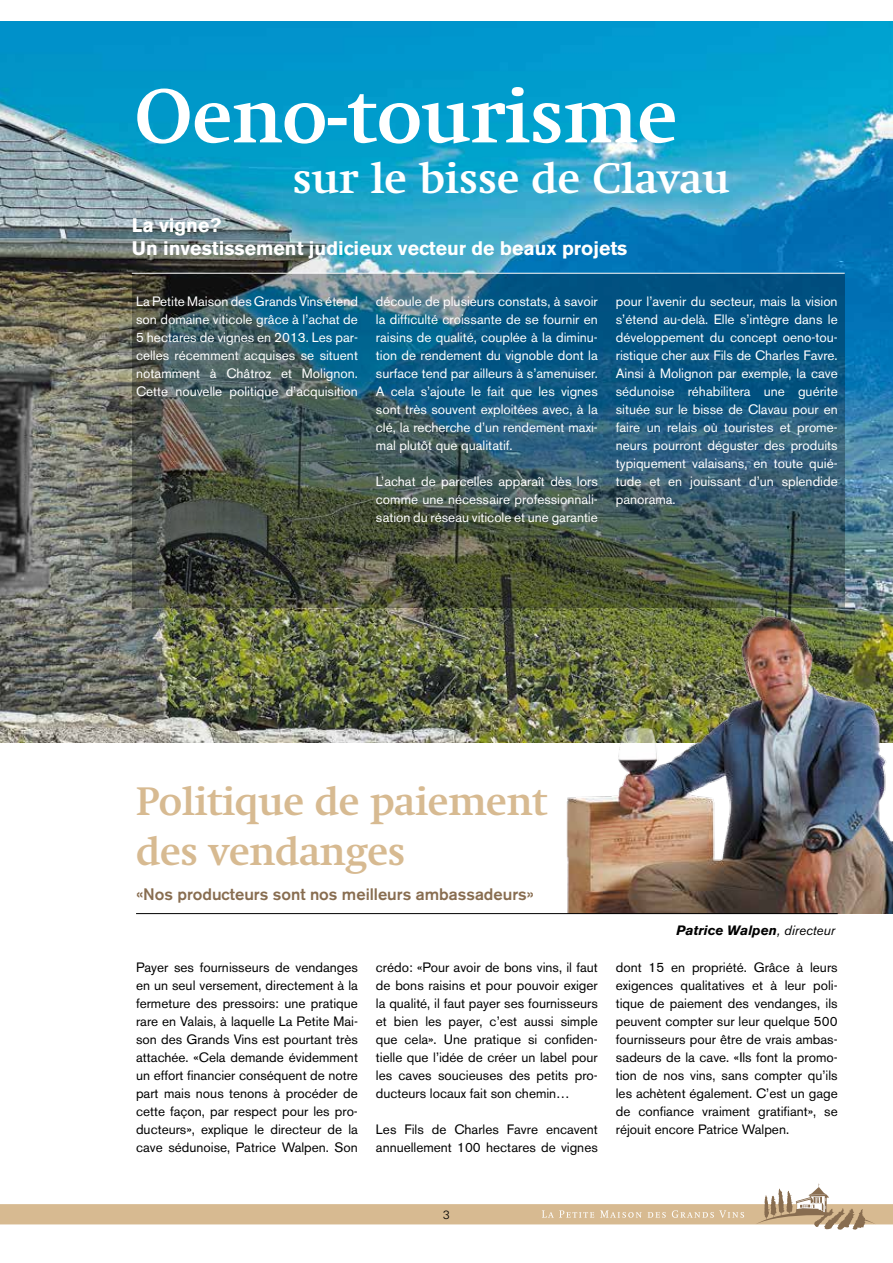
<style>
.page{position:relative;width:893px;height:1263px;background:#fff}
.page>*{position:absolute;margin:0;border:0;box-sizing:border-box;transform-origin:0 0}
.t1{font:700 75px "Swift";color:#fff}
.t2{font:700 42px "Swift";color:#fff}
.t3{font:700 39px/50.4px "Swift";letter-spacing:-.01em;color:#d7ba91}
.t4{font:700 19.5px/23.4px "Akzidenz Grotesk BE";color:#fff}
.t5{font:500 16.5px "Akzidenz Grotesk BE";color:#886d50}
.t6{font:13.5px/18px "Akzidenz Grotesk BE";color:#000;text-align:justify}
.t7{font:13.5px/18px "Akzidenz Grotesk BE";color:#fff;text-align:justify}
.t8{font:italic 700 13.5px "Akzidenz Grotesk BE";color:#000}
.t9{font:300 12px "Univers";color:#000}
.s1{font-weight:400}
</style>
<div class="page">
<img style="left:0;top:21px;width:893px;height:721px">
<svg style="left:0;top:1183px;width:893px;height:47px"></svg>
<img style="left:132px;top:274px;width:713px;height:334px">
<hr style="left:132px;top:273px;width:713px;height:1px;background:#fff">
<img style="left:553px;top:597px;width:340px;height:317px">
<hr style="left:136px;top:913px;width:702px;height:1px;background:#000">
<h1 class="t1" style="left:135px;top:72px;width:544px">Oeno-tourisme</h1>
<h2 class="t2" style="left:293px;top:154px;width:438px">sur le bisse de Clavau</h2>
<h3 class="t4" style="left:132px;top:213px;width:497px">La vigne?<br>Un investissement judicieux vecteur de beaux projets</h3>
<p class="t7" style="left:136px;top:292px;width:223px">La Petite Maison des Grands Vins étend son domaine viticole grâce à l’achat de 5 hectares de vignes en 2013. Les par&shy;celles récemment acquises se situent notamment à Châtroz et Molignon.<br>Cette nouvelle politique d’acquisition</p>
<p class="t7" style="left:376px;top:292px;width:223px">découle de plusieurs constats, à savoir la difficulté croissante de se fournir en raisins de qualité, couplée à la diminu&shy;tion de rendement du vignoble dont la surface tend par ailleurs à s’amenuiser.<br>A cela s’ajoute le fait que les vignes sont très souvent exploitées avec, à la clé, la recherche d’un rendement maxi&shy;mal plutôt que qualitatif.</p>
<p class="t7" style="left:376px;top:472px;width:223px">L’achat de parcelles apparaît dès lors comme une nécessaire professionnali&shy;sation du réseau viticole et une garantie</p>
<p class="t7" style="left:616px;top:292px;width:223px">pour l’avenir du secteur, mais la vision s’étend au-delà. Elle s’intègre dans le développement du concept oeno-tou&shy;ristique cher aux Fils de Charles Favre.<br>Ainsi à Molignon par exemple, la cave sédunoise réhabilitera une guérite située sur le bisse de Clavau pour en faire un relais où touristes et prome&shy;neurs pourront déguster des produits typiquement valaisans, en toute quié&shy;tude et en jouissant d’un splendide panorama.</p>
<h3 class="t3" style="left:136px;top:776px;width:413px">Politique de paiement des vendanges</h3>
<p class="t5" style="left:136px;top:884px;width:399px">«Nos producteurs sont nos meilleurs ambassadeurs»</p>
<p class="t6" style="left:136px;top:958px;width:223px">Payer ses fournisseurs de vendanges en un seul versement, directement à la fermeture des pressoirs: une pratique rare en Valais, à laquelle La Petite Mai&shy;son des Grands Vins est pourtant très attachée. «Cela demande évidemment un effort financier conséquent de notre part mais nous tenons à procéder de cette façon, par respect pour les pro&shy;ducteurs», explique le directeur de la cave sédunoise, Patrice Walpen. Son</p>
<p class="t6" style="left:376px;top:958px;width:223px">crédo: «Pour avoir de bons vins, il faut de bons raisins et pour pouvoir exiger la qualité, il faut payer ses fournisseurs et bien les payer, c’est aussi simple que cela». Une pratique si confiden&shy;tielle que l’idée de créer un label pour les caves soucieuses des petits pro&shy;ducteurs locaux fait son chemin…</p>
<p class="t6" style="left:376px;top:1120px;width:223px">Les Fils de Charles Favre encavent annuellement 100 hectares de vignes</p>
<p class="t8" style="left:676px;top:922px;width:160px">Patrice Walpen<span class="s1">, directeur</span></p>
<p class="t6" style="left:616px;top:958px;width:223px">dont 15 en propriété. Grâce à leurs exigences qualitatives et à leur poli&shy;tique de paiement des vendanges, ils peuvent compter sur leur quelque 500 fournisseurs pour être de vrais ambas&shy;sadeurs de la cave. «Ils font la promo&shy;tion de nos vins, sans compter qu’ils les achètent également. C’est un gage de confiance vraiment gratifiant», se réjouit encore Patrice Walpen.</p>
<p class="t9" style="left:443px;top:1207px;width:8px">3</p>
</div>
